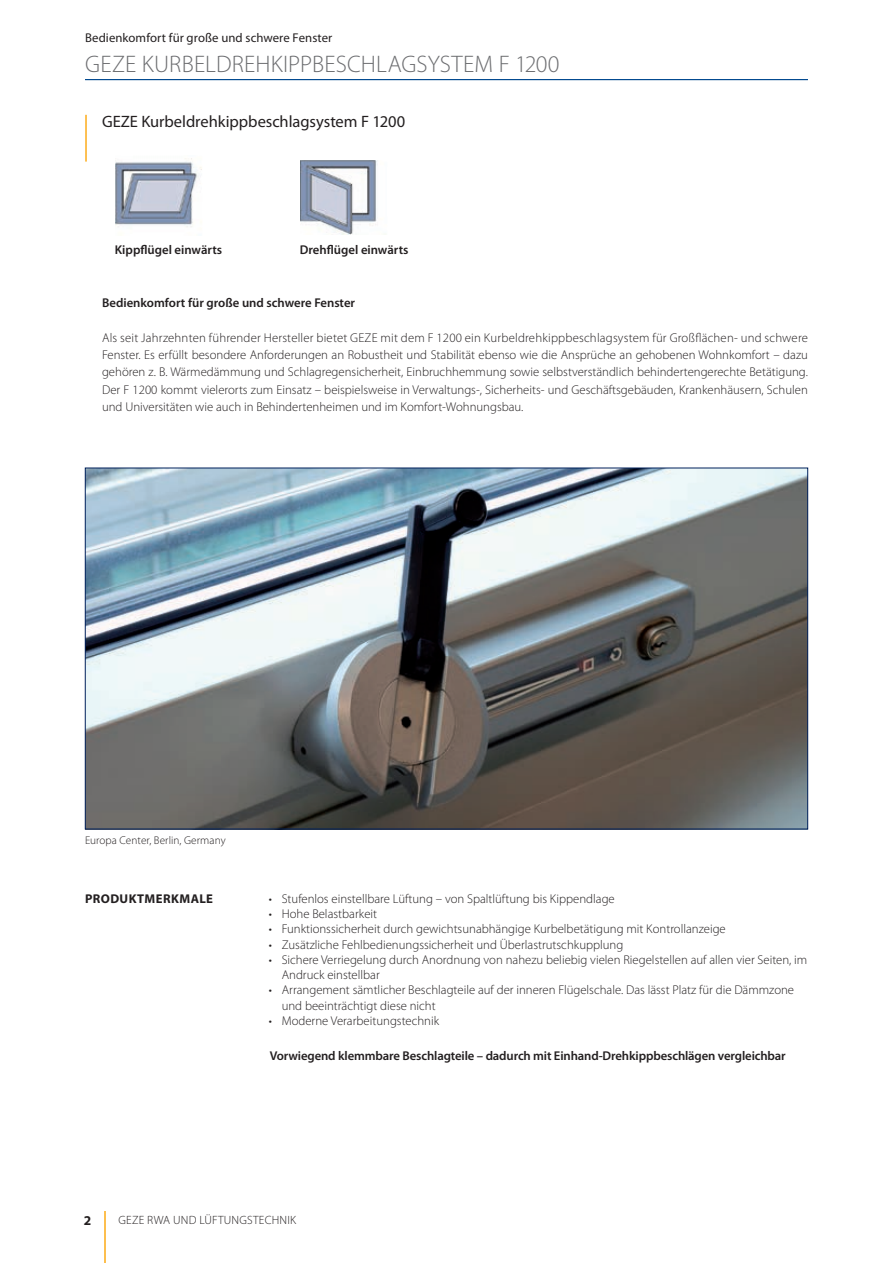
<style>
.page{position:relative;width:893px;height:1263px;background:#fff}
.page>*{position:absolute;margin:0;border:0;box-sizing:border-box;transform-origin:0 0}
.t1{font:300 24px "Myriad Pro";letter-spacing:.005em;color:#6c6d70}
.t2{font:16.5px "Myriad Pro";letter-spacing:-.005em;color:#231f20}
.t3{font:700 13.5px "Myriad Pro";color:#231f20}
.t4{font:300 12.75px/17.2px "Myriad Pro";color:#231f20}
.t5{font:600 12.75px "Myriad Pro";letter-spacing:-.01em;color:#231f20}
.t6{font:12.75px "Myriad Pro";letter-spacing:.005em;color:#231f20}
.t7{font:700 12.75px "Myriad Pro";letter-spacing:.035em;color:#231f20}
.t8{font:300 12px "Myriad Pro";letter-spacing:.02em;color:#231f20}
.t9{font:300 11.25px "Myriad Pro";letter-spacing:.005em;color:#231f20}
</style>
<div class="page">
<hr style="left:85px;top:79px;width:723px;height:1px;background:#014990">
<hr style="left:104px;top:1212px;width:2px;height:51px;background:#fdbf4f">
<hr style="left:85px;top:115px;width:2px;height:47px;background:#fdbf4f">
<img style="left:87px;top:470px;width:719px;height:357px">
<img style="left:116px;top:158px;width:86px;height:69px">
<img style="left:301px;top:161px;width:77px;height:73px">
<p class="t6" style="left:85px;top:30px;width:249px">Bedienkomfort für große und schwere Fenster</p>
<h1 class="t1" style="left:85px;top:50px;width:476px">GEZE KURBELDREHKIPPBESCHLAGSYSTEM F 1200</h1>
<p class="t2" style="left:102px;top:111px;width:305px">GEZE Kurbeldrehkippbeschlagsystem F 1200</p>
<p class="t5" style="left:115px;top:242px;width:109px">Kippflügel einwärts</p>
<p class="t5" style="left:300px;top:242px;width:110px">Drehflügel einwärts</p>
<p class="t5" style="left:102px;top:295px;width:255px">Bedienkomfort für große und schwere Fenster</p>
<p class="t4" style="left:102px;top:329px;width:707px;text-align:justify">Als seit Jahrzehnten führender Hersteller bietet GEZE mit dem F 1200 ein Kurbeldrehkippbeschlagsystem für Großflächen- und schwere Fenster. Es erfüllt besondere Anforderungen an Robustheit und Stabilität ebenso wie die Ansprüche an gehobenen Wohnkomfort – dazu gehören z. B. Wärmedämmung und Schlagregensicherheit, Einbruchhemmung sowie selbstverständlich behindertengerechte Betätigung.<br>Der F 1200 kommt vielerorts zum Einsatz – beispielsweise in Verwaltungs-, Sicherheits- und Geschäftsgebäuden, Krankenhäusern, Schulen und Universitäten wie auch in Behindertenheimen und im Komfort-Wohnungsbau.</p>
<p class="t9" style="left:85px;top:833px;width:142px">Europa Center, Berlin, Germany</p>
<p class="t7" style="left:85px;top:890px;width:129px">PRODUKTMERKMALE</p>
<p class="t4" style="left:269px;top:889px;width:347px">• Stufenlos einstellbare Lüftung – von Spaltlüftung bis Kippendlage</p>
<p class="t4" style="left:269px;top:905px;width:110px">• Hohe Belastbarkeit</p>
<p class="t4" style="left:269px;top:920px;width:458px">• Funktionssicherheit durch gewichtsunabhängige Kurbelbetätigung mit Kontrollanzeige</p>
<p class="t4" style="left:269px;top:935px;width:356px">• Zusätzliche Fehlbedienungssicherheit und Überlastrutschkupplung</p>
<p class="t4" style="left:282px;top:952px;width:527px;line-height:15.3px;text-indent:-13px">• Sichere Verriegelung durch Anordnung von nahezu beliebig vielen Riegelstellen auf allen vier Seiten, im<br>Andruck einstellbar</p>
<p class="t4" style="left:282px;top:982px;width:514px;line-height:15.3px;text-indent:-13px">• Arrangement sämtlicher Beschlagteile auf der inneren Flügelschale. Das lässt Platz für die Dämmzone und beeinträchtigt diese nicht</p>
<p class="t4" style="left:269px;top:1012px;width:172px">• Moderne Verarbeitungstechnik</p>
<p class="t5" style="left:270px;top:1047px;width:518px">Vorwiegend klemmbare Beschlagteile – dadurch mit Einhand-Drehkippbeschlägen vergleichbar</p>
<p class="t3" style="left:84px;top:1212px;width:9px">2</p>
<p class="t8" style="left:118px;top:1213px;width:179px">GEZE RWA UND LÜFTUNGSTECHNIK</p>
</div>
